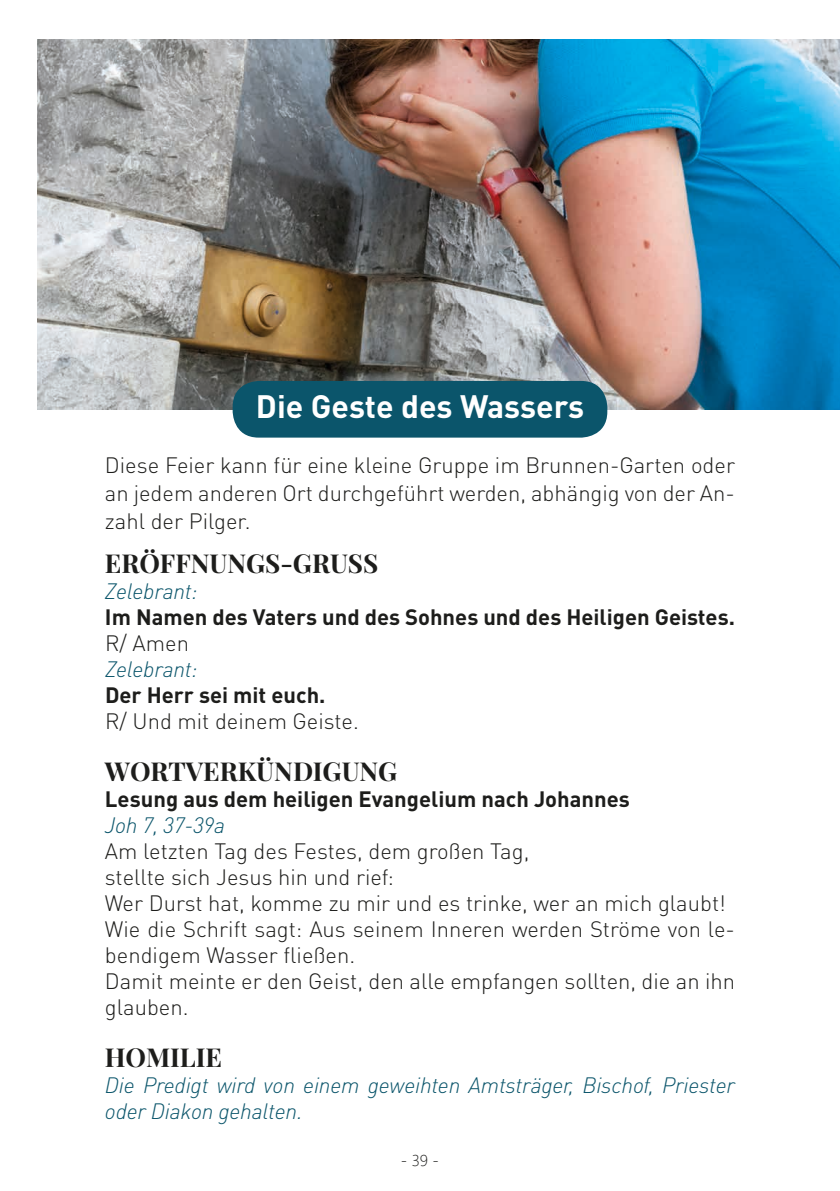
<style>
.page{position:relative;width:840px;height:1191px;background:#fff}
.page>*{position:absolute;margin:0;border:0;box-sizing:border-box;transform-origin:0 0}
.t1{font:700 32px "DIN";color:#fff}
.t2{font:700 26px "Playfair Display";color:#1d1d1b}
.t3{font:300 22px/26px "DIN Pro";color:#1d1d1b;text-align:justify}
.t4{font:700 22px "DIN";color:#1d1d1b}
.t5{font:italic 300 22px/26px "DIN Pro";letter-spacing:-.01em;color:#0b556b}
.t6{font:16px "Webly Sleek UI Light";color:#1d1d1b}
</style>
<div class="page">
<img style="left:38px;top:40px;width:801px;height:369px">
<div style="left:232px;top:381px;width:375px;height:56px;background:#0b556b;border-radius:26px"></div>
<h1 class="t1" style="left:256px;top:386px;width:329px">Die Geste des Wassers</h1>
<p class="t3" style="left:105px;top:449px;width:631px;line-height:28px">Diese Feier kann für eine kleine Gruppe im Brunnen-Garten oder an jedem anderen Ort durchgeführt werden, abhängig von der An&shy;zahl der Pilger.</p>
<p class="t2" style="left:105px;top:543px;width:275px">ERÖFFNUNGS-GRUSS</p>
<p class="t5" style="left:105px;top:576px;width:94px">Zelebrant:</p>
<p class="t4" style="left:105px;top:603px;width:631px">Im Namen des Vaters und des Sohnes und des Heiligen Geistes.</p>
<p class="t3" style="left:105px;top:628px;width:85px">R/ Amen</p>
<p class="t5" style="left:105px;top:654px;width:94px">Zelebrant:</p>
<p class="t4" style="left:105px;top:681px;width:222px">Der Herr sei mit euch.</p>
<p class="t3" style="left:105px;top:706px;width:255px">R/ Und mit deinem Geiste.</p>
<p class="t2" style="left:105px;top:751px;width:294px">WORTVERKÜNDIGUNG</p>
<p class="t4" style="left:105px;top:785px;width:526px">Lesung aus dem heiligen Evangelium nach Johannes</p>
<p class="t5" style="left:105px;top:810px;width:121px">Joh 7, 37-39a</p>
<p class="t3" style="left:105px;top:836px;width:631px;text-align:left">Am letzten Tag des Festes, dem großen Tag,<br>stellte sich Jesus hin und rief:<br>Wer Durst hat, komme zu mir und es trinke, wer an mich glaubt!<br>Wie die Schrift sagt: Aus seinem Inneren werden Ströme von le&shy;bendigem Wasser fließen.<br>Damit meinte er den Geist, den alle empfangen sollten, die an ihn glauben.</p>
<p class="t2" style="left:105px;top:1037px;width:119px">HOMILIE</p>
<p class="t5" style="left:105px;top:1070px;width:631px">Die Predigt wird von einem geweihten Amtsträger, Bischof, Priester oder Diakon gehalten.</p>
<p class="t6" style="left:401px;top:1148px;width:39px">- 39 -</p>
</div>
